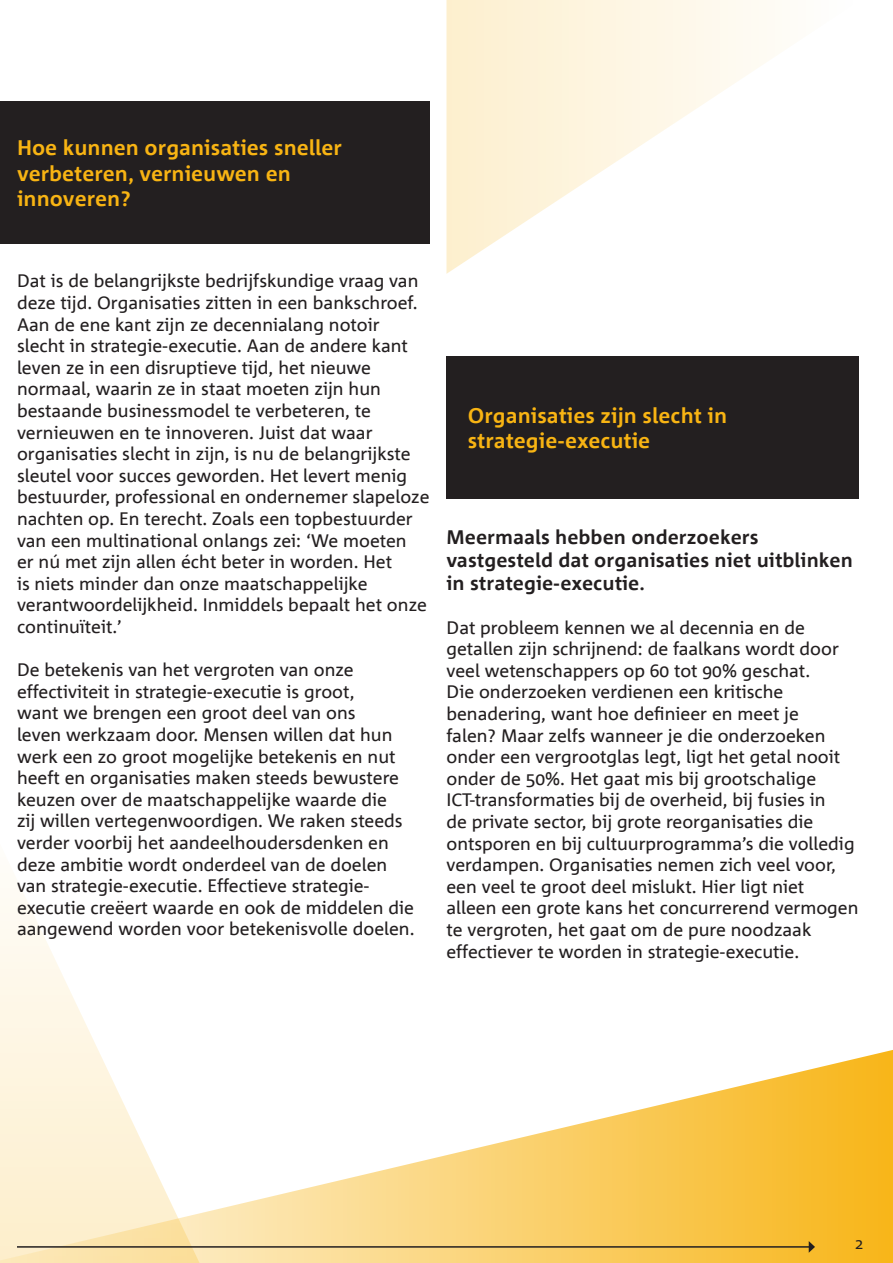
<style>
.page{position:relative;width:893px;height:1263px;background:#fff}
.page>*{position:absolute;margin:0;border:0;box-sizing:border-box;transform-origin:0 0}
.t1{font:700 21px/25.2px "Corpid Office";color:#f8b413}
.t2{font:700 19.5px/23.4px "Corpid Office";color:#231f20}
.t3{font:18px/21.6px "Corpid Office";color:#231f20}
.t4{font:15px "Corpid Office";color:#231f20}
</style>
<div class="page">
<svg style="left:213px;top:1050px;width:680px;height:213px"></svg>
<svg style="left:0;top:888px;width:213px;height:375px"></svg>
<hr style="left:17px;top:1246px;width:792px;height:2px;background:#231f20">
<svg style="left:809px;top:1241px;width:6px;height:12px"></svg>
<div style="left:0;top:102px;width:429px;height:142px;background:#231f20"></div>
<div style="left:446px;top:357px;width:413px;height:142px;background:#231f20"></div>
<svg style="left:446px;top:0;width:329px;height:274px"></svg>
<p class="t1" style="left:17px;top:136px;width:327px">Hoe kunnen organisaties sneller verbeteren, vernieuwen en innoveren?</p>
<p class="t3" style="left:17px;top:271px;width:414px">Dat is de belangrijkste bedrijfskundige vraag van deze tijd. Organisaties zitten in een bankschroef.<br>Aan de ene kant zijn ze decennialang notoir slecht in strategie-executie. Aan de andere kant leven ze in een disruptieve tijd, het nieuwe normaal, waarin ze in staat moeten zijn hun bestaande businessmodel te verbeteren, te vernieuwen en te innoveren. Juist dat waar organisaties slecht in zijn, is nu de belangrijkste sleutel voor succes geworden. Het levert menig bestuurder, professional en ondernemer slapeloze nachten op. En terecht. Zoals een topbestuurder van een multinational onlangs zei: ‘We moeten<br>er nú met zijn allen écht beter in worden. Het<br>is niets minder dan onze maatschappelijke verantwoordelijkheid. Inmiddels bepaalt het onze continuïteit.’</p>
<p class="t3" style="left:17px;top:660px;width:399px">De betekenis van het vergroten van onze effectiviteit in strategie-executie is groot,<br>want we brengen een groot deel van ons<br>leven werkzaam door. Mensen willen dat hun werk een zo groot mogelijke betekenis en nut heeft en organisaties maken steeds bewustere keuzen over de maatschappelijke waarde die<br>zij willen vertegenwoordigen. We raken steeds verder voorbij het aandeelhoudersdenken en deze ambitie wordt onderdeel van de doelen van strategie-executie. Effectieve strategie&shy;executie creëert waarde en ook de middelen die aangewend worden voor betekenisvolle doelen.</p>
<p class="t1" style="left:468px;top:404px;width:261px">Organisaties zijn slecht in</p>
<p class="t1" style="left:468px;top:429px;width:184px">strategie-executie</p>
<p class="t2" style="left:446px;top:526px;width:408px">Meermaals hebben onderzoekers vastgesteld dat organisaties niet uitblinken in strategie-executie.</p>
<p class="t3" style="left:446px;top:617px;width:413px">Dat probleem kennen we al decennia en de getallen zijn schrijnend: de faalkans wordt door veel wetenschappers op 60 tot 90% geschat.<br>Die onderzoeken verdienen een kritische benadering, want hoe definieer en meet je<br>falen? Maar zelfs wanneer je die onderzoeken onder een vergrootglas legt, ligt het getal nooit onder de 50%. Het gaat mis bij grootschalige ICT-transformaties bij de overheid, bij fusies in<br>de private sector, bij grote reorganisaties die ontsporen en bij cultuurprogramma’s die volledig verdampen. Organisaties nemen zich veel voor, een veel te groot deel mislukt. Hier ligt niet alleen een grote kans het concurrerend vermogen te vergroten, het gaat om de pure noodzaak effectiever te worden in strategie-executie.</p>
<p class="t4" style="left:855px;top:1236px;width:10px">2</p>
</div>
